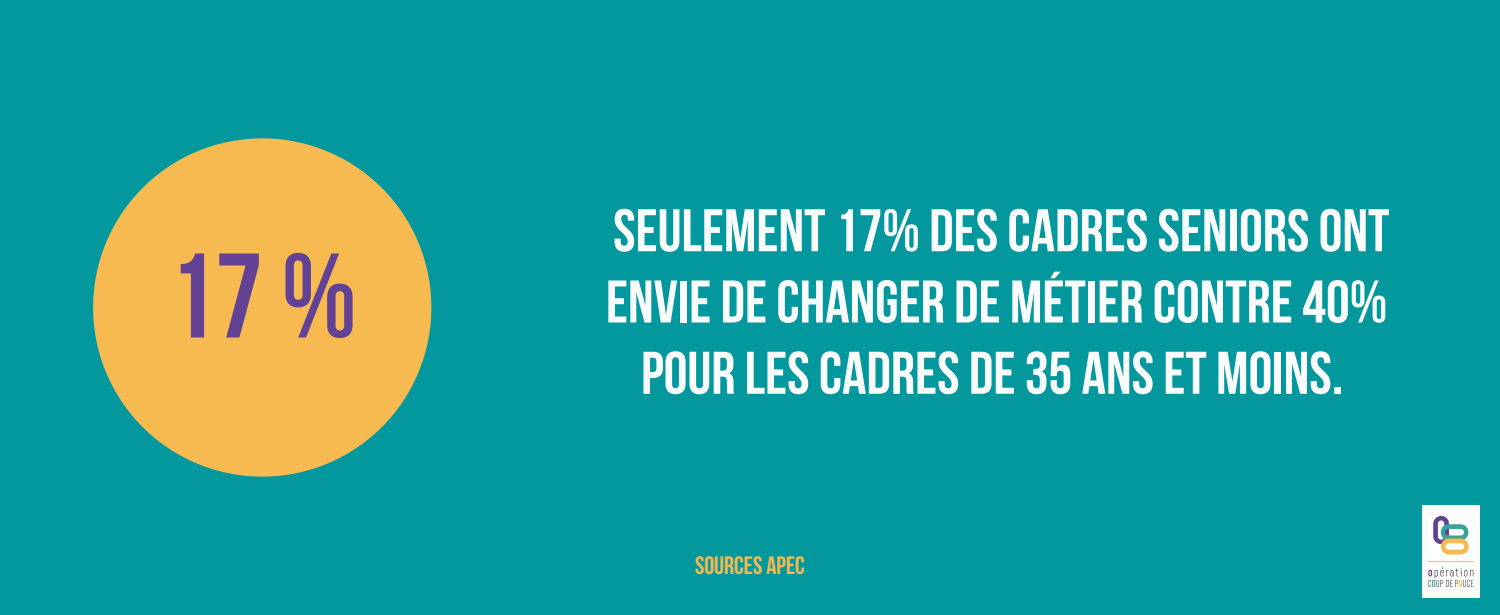
<style>
.page{position:relative;width:1500px;height:615px;background:#03989e}
.page>*{position:absolute;margin:0;border:0;box-sizing:border-box;transform-origin:0 0}
.t1{font:700 120px "Bebas Neue";color:#634295}
.t2{font:700 60px/71.2px "Bebas Neue";color:#fafcfb;text-align:center}
.t3{font:700 25px "Bebas Neue";color:#f6ba50}
</style>
<div class="page">
<svg style="left:93px;top:138px;width:338px;height:339px;fill:#f6ba50"></svg>
<div style="left:1422px;top:505px;width:58px;height:93px;background:#fafcfb"></div>
<img style="left:1429px;top:517px;width:45px;height:69px">
<p class="t1" style="left:168px;top:248px;width:190px">17%</p>
<p class="t2" style="left:606px;top:201px;width:785px">SEULEMENT 17% DES CADRESSENIORS ONT<br>ENVIE DE CHANGER DE MÉTIER CONTRE40%<br>POUR LESCADRES DE35 ANSET MOINS.</p>
<p class="t3" style="left:695px;top:555px;width:111px">SOURCES APEC</p>
</div>
